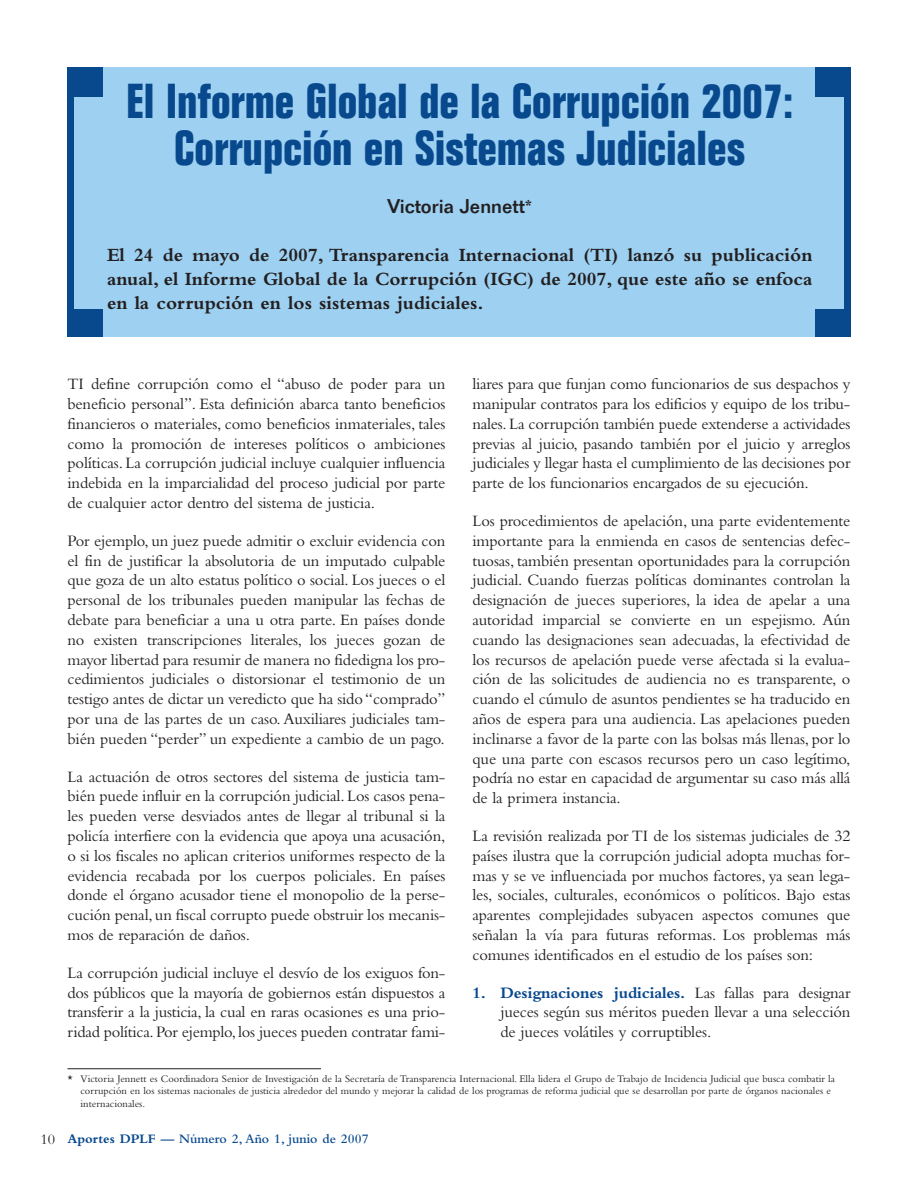
<style>
.page{position:relative;width:918px;height:1188px;background:#fff}
.page>*{position:absolute;margin:0;border:0;box-sizing:border-box;transform-origin:0 0}
.t1{font:700 condensed 48px/46.5px "Folio";color:#08498e;text-align:center}
.t2{font:700 19.5px/24px "Bembo";color:#231f20;text-align:justify}
.t3{font:500 19.5px "Folio";color:#231f20}
.t4{font:16.5px/19.8px "Bembo";letter-spacing:-.01em;color:#231f20;text-align:justify}
.t5{font:600 13.5px "Bembo";color:#08498e}
.t6{font:10.5px/12.6px "Bembo";color:#231f20}
.s1{font-size:18px}
.s2{font-weight:700;color:#08498e}
.s3{font-weight:400;font-size:15px;color:#231f20}
.s4{font-weight:700}
</style>
<div class="page">
<hr style="left:68px;top:1068px;width:253px;height:1px;background:#231f20">
<div style="left:70px;top:68px;width:780px;height:270px;background:#9dd0f1"></div>
<div style="left:67px;top:68px;width:35px;height:270px;background:#08498e"></div>
<div style="left:815px;top:68px;width:35px;height:270px;background:#08498e"></div>
<div style="left:74px;top:98px;width:32px;height:211px;background:#9dd0f1"></div>
<div style="left:814px;top:98px;width:30px;height:211px;background:#9dd0f1"></div>
<h1 class="t1" style="left:126px;top:82px;width:669px">El Informe Global de la Corrupción 2007:<br>Corrupción en Sistemas Judiciales</h1>
<p class="t3" style="left:387px;top:199px;width:146px">Victoria Jennett<span class="s1">*</span></p>
<p class="t2" style="left:107px;top:244px;width:707px">El 24 de mayo de 2007, Transparencia Internacional (TI) lanzó su publicación anual, el Informe Global de la Corrupción (IGC) de 2007, que este año se enfoca en la corrupción en los sistemas judiciales.</p>
<p class="t4" style="left:68px;top:376px;width:380px">TI define corrupción como el “abuso de poder para un beneficio personal”. Esta definición abarca tanto beneficios financieros o materiales, como beneficios inmateriales, tales como la promoción de intereses políticos o ambiciones políticas. La corrupción judicial incluye cualquier influencia indebida en la imparcialidad del proceso judicial por parte de cualquier actor dentro del sistema de justicia.</p>
<p class="t4" style="left:68px;top:532px;width:379px">Por ejemplo, un juez puede admitir o excluir evidencia con el fin de justificar la absolutoria de un imputado culpable que goza de un alto estatus político o social. Los jueces o el personal de los tribunales pueden manipular las fechas de debate para beneficiar a una u otra parte. En países donde no existen transcripciones literales, los jueces gozan de mayor libertad para resumir de manera no fidedigna los pro&shy;cedimientos judiciales o distorsionar el testimonio de un testigo antes de dictar un veredicto que ha sido “comprado” por una de las partes de un caso. Auxiliares judiciales tam&shy;bién pueden “perder” un expediente a cambio de un pago.</p>
<p class="t4" style="left:68px;top:768px;width:380px">La actuación de otros sectores del sistema de justicia tam&shy;bién puede influir en la corrupción judicial. Los casos pena&shy;les pueden verse desviados antes de llegar al tribunal si la policía interfiere con la evidencia que apoya una acusación, o si los fiscales no aplican criterios uniformes respecto de la evidencia recabada por los cuerpos policiales. En países donde el órgano acusador tiene el monopolio de la perse&shy;cución penal,un fiscal corrupto puede obstruir los mecanis&shy;mos de reparación de daños.</p>
<p class="t4" style="left:68px;top:964px;width:380px">La corrupción judicial incluye el desvío de los exiguos fon&shy;dos públicos que la mayoría de gobiernos están dispuestos a transferir a la justicia, la cual en raras ocasiones es una prio&shy;ridad política.Por ejemplo,los jueces pueden contratar fami-</p>
<p class="t4" style="left:473px;top:376px;width:380px">liares para que funjan como funcionarios de sus despachos y manipular contratos para los edificios y equipo de los tribu&shy;nales. La corrupción también puede extenderse a actividades previas al juicio, pasando también por el juicio y arreglos judiciales y llegar hasta el cumplimiento de las decisiones por parte de los funcionarios encargados de su ejecución.</p>
<p class="t4" style="left:473px;top:512px;width:380px">Los procedimientos de apelación, una parte evidentemente importante para la enmienda en casos de sentencias defec&shy;tuosas, también presentan oportunidades para la corrupción judicial. Cuando fuerzas políticas dominantes controlan la designación de jueces superiores, la idea de apelar a una autoridad imparcial se convierte en un espejismo. Aún cuando las designaciones sean adecuadas, la efectividad de los recursos de apelación puede verse afectada si la evalua&shy;ción de las solicitudes de audiencia no es transparente, o cuando el cúmulo de asuntos pendientes se ha traducido en años de espera para una audiencia. Las apelaciones pueden inclinarse a favor de la parte con las bolsas más llenas, por lo que una parte con escasos recursos pero un caso legítimo, podría no estar en capacidad de argumentar su caso más allá de la primera instancia.</p>
<p class="t4" style="left:473px;top:827px;width:380px">La revisión realizada por TI de los sistemas judiciales de 32 países ilustra que la corrupción judicial adopta muchas for&shy;mas y se ve influenciada por muchos factores, ya sean lega&shy;les, sociales, culturales, económicos o políticos. Bajo estas aparentes complejidades subyacen aspectos comunes que señalan la vía para futuras reformas. Los problemas más comunes identificados en el estudio de los países son:</p>
<p class="t4" style="left:501px;top:984px;width:351px;text-indent:-28px"><span class="s2">1. Designaciones judiciales.</span> Las fallas para designar jueces según sus méritos pueden llevar a una selección de jueces volátiles y corruptibles.</p>
<p class="t6" style="left:81px;top:1073px;width:756px;text-indent:-13px">* Victoria Jennett es Coordinadora Senior de Investigación de la Secretaría de Transparencia Internacional. Ella lidera el Grupo de Trabajo de Incidencia Judicial que busca combatir la corrupción en los sistemas nacionales de justicia alrededor del mundo y mejorar la calidad de los programas de reforma judicial que se desarrollan por parte de órganos nacionales e internacionales.</p>
<p class="t5" style="left:40px;top:1134px;width:330px"><span class="s3">10</span> <span class="s4">Aportes DPLF</span> — Número 2, Año 1, junio de 2007</p>
</div>
